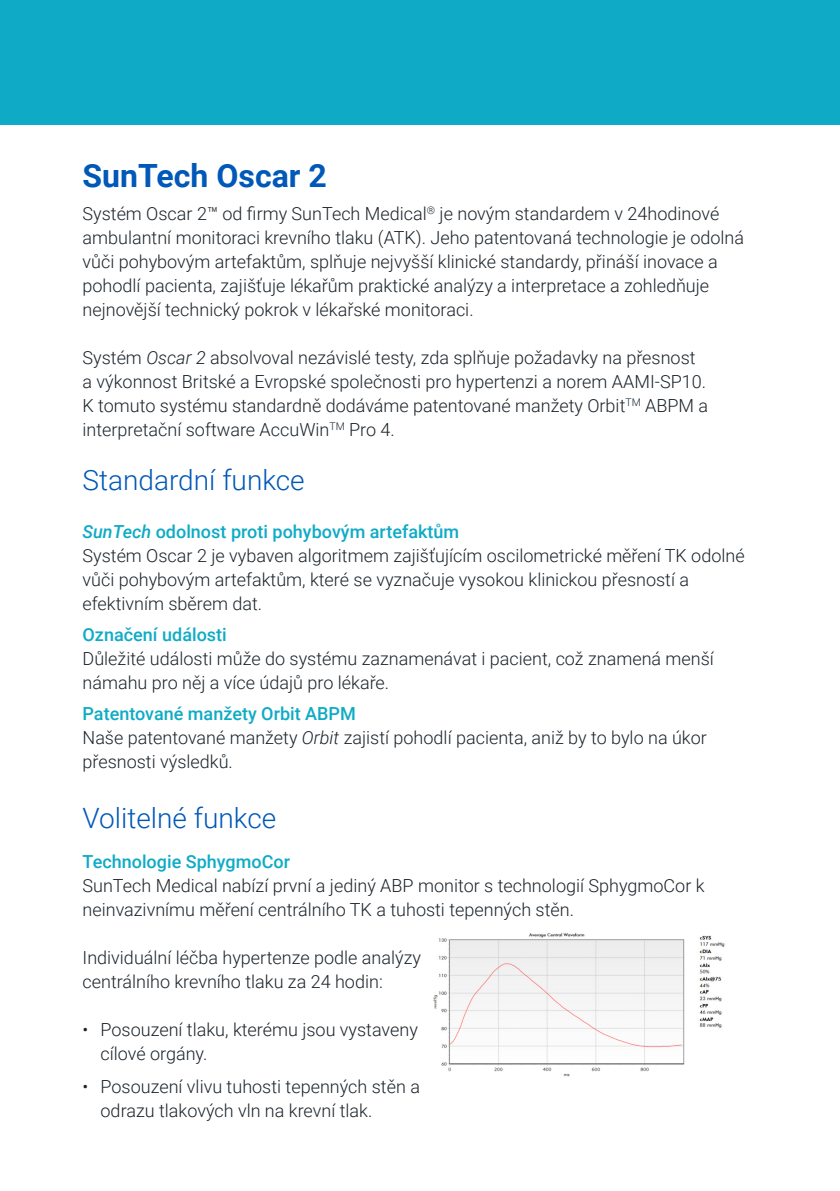
<style>
.page{position:relative;width:840px;height:1191px;background:#fff}
.page>*{position:absolute;margin:0;border:0;box-sizing:border-box;transform-origin:0 0}
.t1{font:700 32px "Roboto";color:#0058b8}
.Large_Header{font:300 28px "Roboto";color:#0058b8}
.t2{font:300 18px/24px "Roboto";color:#1b242b}
.Small_Header{font:500 18px "Roboto";color:#0fabc6}
.s1{font-style:italic}
</style>
<div class="page">
<div style="left:0;top:0;width:839px;height:124px;background:#0fabc6"></div>
<img style="left:433px;top:933px;width:292px;height:144px">
<p class="t1" style="left:82px;top:153px;width:246px">SunTech Oscar 2</p>
<p class="t2" style="left:82px;top:201px;width:662px">Systém Oscar 2™ od firmy SunTech Medical<sup>®</sup> je novým standardem v 24hodinové ambulantní monitoraci krevního tlaku (ATK). Jeho patentovaná technologie je odolná vůči pohybovým artefaktům, splňuje nejvyšší klinické standardy, přináší inovace a pohodlí pacienta, zajišťuje lékařům praktické analýzy a interpretace a zohledňuje nejnovější technický pokrok v lékařské monitoraci.</p>
<p class="t2" style="left:82px;top:345px;width:627px">Systém <span class="s1">Oscar 2</span> absolvoval nezávislé testy, zda splňuje požadavky na přesnost a výkonnost Britské a Evropské společnosti pro hypertenzi a norem AAMI-SP10.<br>K tomuto systému standardně dodáváme patentované manžety Orbit<sup>TM</sup> ABPM a interpretační software AccuWin<sup>TM</sup> Pro 4.</p>
<p class="Large_Header" style="left:82px;top:461px;width:224px">Standardní funkce</p>
<p class="Small_Header" style="left:82px;top:519px;width:378px"><span class="s1">SunTech</span> odolnost proti pohybovým artefaktům</p>
<p class="t2" style="left:82px;top:543px;width:663px">Systém Oscar 2 je vybaven algoritmem zajišťujícím oscilometrické měření TK odolné vůči pohybovým artefaktům, které se vyznačuje vysokou klinickou přesností a efektivním sběrem dat.</p>
<p class="Small_Header" style="left:82px;top:622px;width:146px">Označení události</p>
<p class="t2" style="left:82px;top:646px;width:632px">Důležité události může do systému zaznamenávat i pacient, což znamená menší námahu pro něj a více údajů pro lékaře.</p>
<p class="Small_Header" style="left:82px;top:701px;width:275px">Patentované manžety Orbit ABPM</p>
<p class="t2" style="left:82px;top:725px;width:625px">Naše patentované manžety <span class="s1">Orbit</span> zajistí pohodlí pacienta, aniž by to bylo na úkor přesnosti výsledků.</p>
<p class="Large_Header" style="left:82px;top:798px;width:195px">Volitelné funkce</p>
<p class="Small_Header" style="left:82px;top:849px;width:209px">Technologie SphygmoCor</p>
<p class="t2" style="left:82px;top:873px;width:623px">SunTech Medical nabízí první a jediný ABP monitor s technologií SphygmoCor k neinvazivnímu měření centrálního TK a tuhosti tepenných stěn.</p>
<p class="t2" style="left:82px;top:945px;width:340px">Individuální léčba hypertenze podle analýzy centrálního krevního tlaku za 24 hodin:</p>
<p class="t2" style="left:100px;top:1017px;width:319px;text-indent:-18px">• Posouzení tlaku, kterému jsou vystaveny cílové orgány.</p>
<p class="t2" style="left:100px;top:1074px;width:321px;text-indent:-18px">• Posouzení vlivu tuhosti tepenných stěn a odrazu tlakových vln na krevní tlak.</p>
</div>
